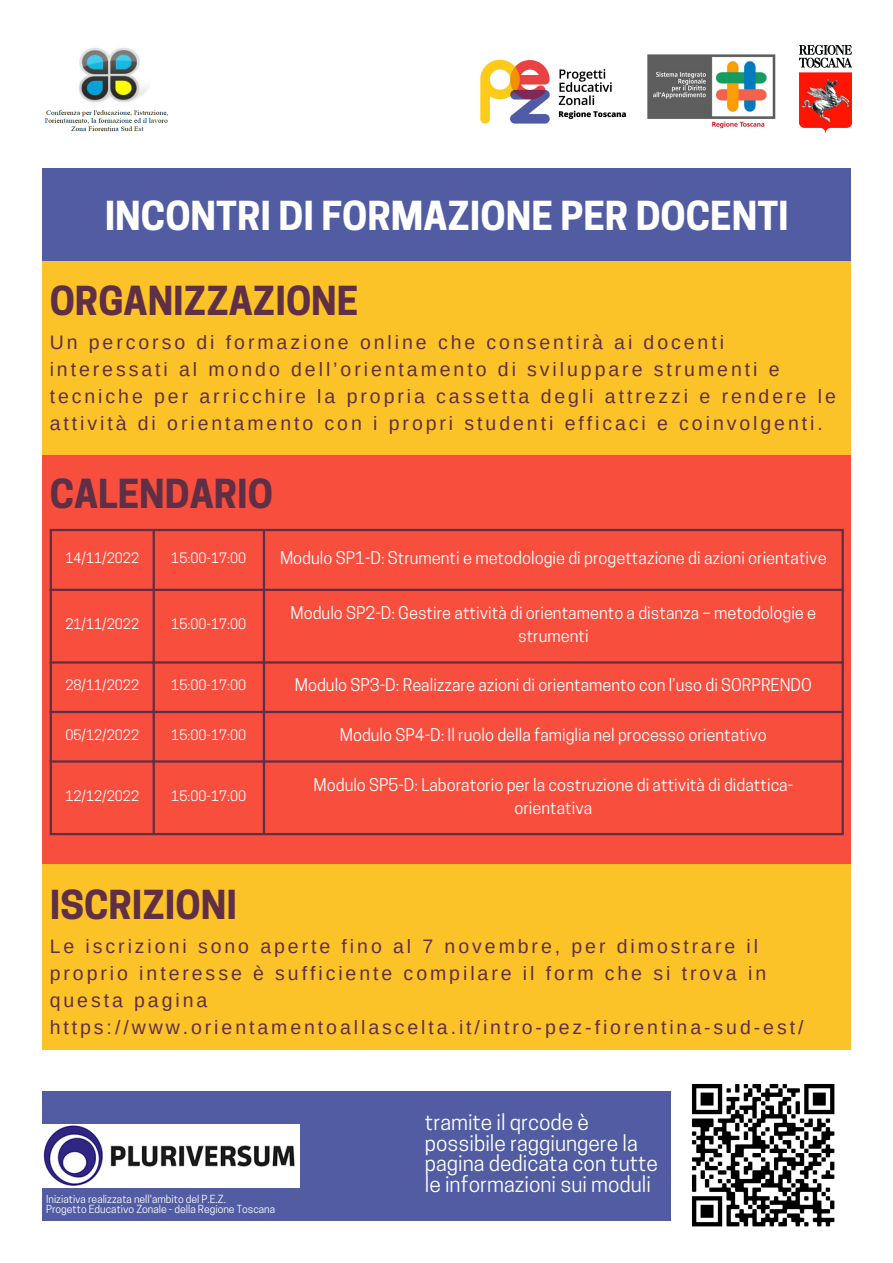
<style>
.page{position:relative;width:893px;height:1263px;background:#fff}
.page>*{position:absolute;margin:0;border:0;box-sizing:border-box;transform-origin:0 0}
.t1{font:700 37.5px "Cooper Hewitt";color:#5f2f45}
.t2{font:700 37.5px "Cooper Hewitt";color:#fff}
.t3{font:21px/20.9px "Cooper Hewitt";color:#fff}
.t4{font:19.5px/27px "Arimo";letter-spacing:.15em;color:#5f2f45}
.t5{font:16.5px/23.1px "Cooper Hewitt";color:#fff;text-align:center}
.t6{font:13.5px "Cooper Hewitt";color:#fff}
.t7{font:10.5px/10.1px "Cooper Hewitt";color:#fff}
</style>
<div class="page">
<div style="left:42px;top:260px;width:809px;height:196px;background:#fcc329"></div>
<div style="left:42px;top:168px;width:809px;height:92px;background:#515ca3"></div>
<div style="left:42px;top:1091px;width:809px;height:129px;background:#515ca3"></div>
<div style="left:42px;top:455px;width:809px;height:408px;background:#f74e3d"></div>
<img style="left:42px;top:1124px;width:257px;height:63px">
<hr style="left:50px;top:531px;width:2px;height:302px;background:#5f2f45">
<hr style="left:153px;top:531px;width:2px;height:302px;background:#5f2f45">
<hr style="left:263px;top:531px;width:2px;height:302px;background:#5f2f45">
<hr style="left:841px;top:531px;width:3px;height:302px;background:#5f2f45">
<hr style="left:50px;top:529px;width:794px;height:2px;background:#5f2f45">
<hr style="left:50px;top:589px;width:794px;height:2px;background:#5f2f45">
<hr style="left:50px;top:661px;width:794px;height:3px;background:#5f2f45">
<hr style="left:50px;top:711px;width:794px;height:2px;background:#5f2f45">
<hr style="left:50px;top:760px;width:794px;height:3px;background:#5f2f45">
<hr style="left:50px;top:833px;width:794px;height:2px;background:#5f2f45">
<div style="left:42px;top:864px;width:809px;height:185px;background:#fcc329"></div>
<img style="left:672px;top:1084px;width:179px;height:143px">
<img style="left:480px;top:59px;width:146px;height:65px">
<img style="left:647px;top:54px;width:129px;height:75px">
<img style="left:799px;top:46px;width:52px;height:87px">
<img style="left:45px;top:47px;width:124px;height:85px">
<h1 class="t2" style="left:105px;top:202px;width:685px">INCONTRI DI FORMAZIONE PER DOCENTI</h1>
<h1 class="t1" style="left:50px;top:287px;width:310px">ORGANIZZAZIONE</h1>
<p class="t4" style="left:50px;top:329px;width:787px">Un percorso di formazione online che consentirà ai docenti interessati al mondo dell’orientamento di sviluppare strumenti e tecniche per arricchire la propria cassetta degli attrezzi e rendere le attività di orientamento con i propri studenti efficaci e coinvolgenti.</p>
<h1 class="t1" style="left:50px;top:480px;width:225px">CALENDARIO</h1>
<p class="t6" style="left:65px;top:553px;width:75px">14/11/2022</p>
<p class="t6" style="left:171px;top:553px;width:77px">15:00-17:00</p>
<p class="t5" style="left:280px;top:549px;width:548px">Modulo SP1-D: Strumenti e metodologie di progettazione di azioni orientative</p>
<p class="t6" style="left:65px;top:619px;width:75px">21/11/2022</p>
<p class="t6" style="left:171px;top:619px;width:77px">15:00-17:00</p>
<p class="t5" style="left:290px;top:603px;width:527px">Modulo SP2-D: Gestire attività di orientamento a distanza – metodologie e strumenti</p>
<p class="t6" style="left:65px;top:680px;width:75px">28/11/2022</p>
<p class="t6" style="left:171px;top:680px;width:77px">15:00-17:00</p>
<p class="t5" style="left:295px;top:675px;width:518px">Modulo SP3-D: Realizzare azioni di orientamento con l’uso di SORPRENDO</p>
<p class="t6" style="left:65px;top:730px;width:75px">05/12/2022</p>
<p class="t6" style="left:171px;top:730px;width:77px">15:00-17:00</p>
<p class="t5" style="left:340px;top:725px;width:428px">Modulo SP4-D: Il ruolo della famiglia nel processo orientativo</p>
<p class="t6" style="left:65px;top:791px;width:75px">12/12/2022</p>
<p class="t6" style="left:171px;top:791px;width:77px">15:00-17:00</p>
<p class="t5" style="left:313px;top:775px;width:481px">Modulo SP5-D: Laboratorio per la costruzione di attività di didattica&shy;orientativa</p>
<h1 class="t1" style="left:50px;top:891px;width:189px">ISCRIZIONI</h1>
<p class="t4" style="left:50px;top:932px;width:755px">Le iscrizioni sono aperte fino al 7 novembre, per dimostrare il proprio interesse è sufficiente compilare il form che si trova in questa pagina https://www.orientamentoallascelta.it/intro-pez-fiorentina-sud-est/</p>
<p class="t7" style="left:46px;top:1195px;width:231px">Iniziativa realizzata nell'ambito del P.E.Z.<br>Progetto Educativo Zonale - della Regione Toscana</p>
<p class="t3" style="left:425px;top:1114px;width:235px">tramite il qrcode è possibile raggiungere la pagina dedicata con tutte le informazioni sui moduli</p>
</div>
